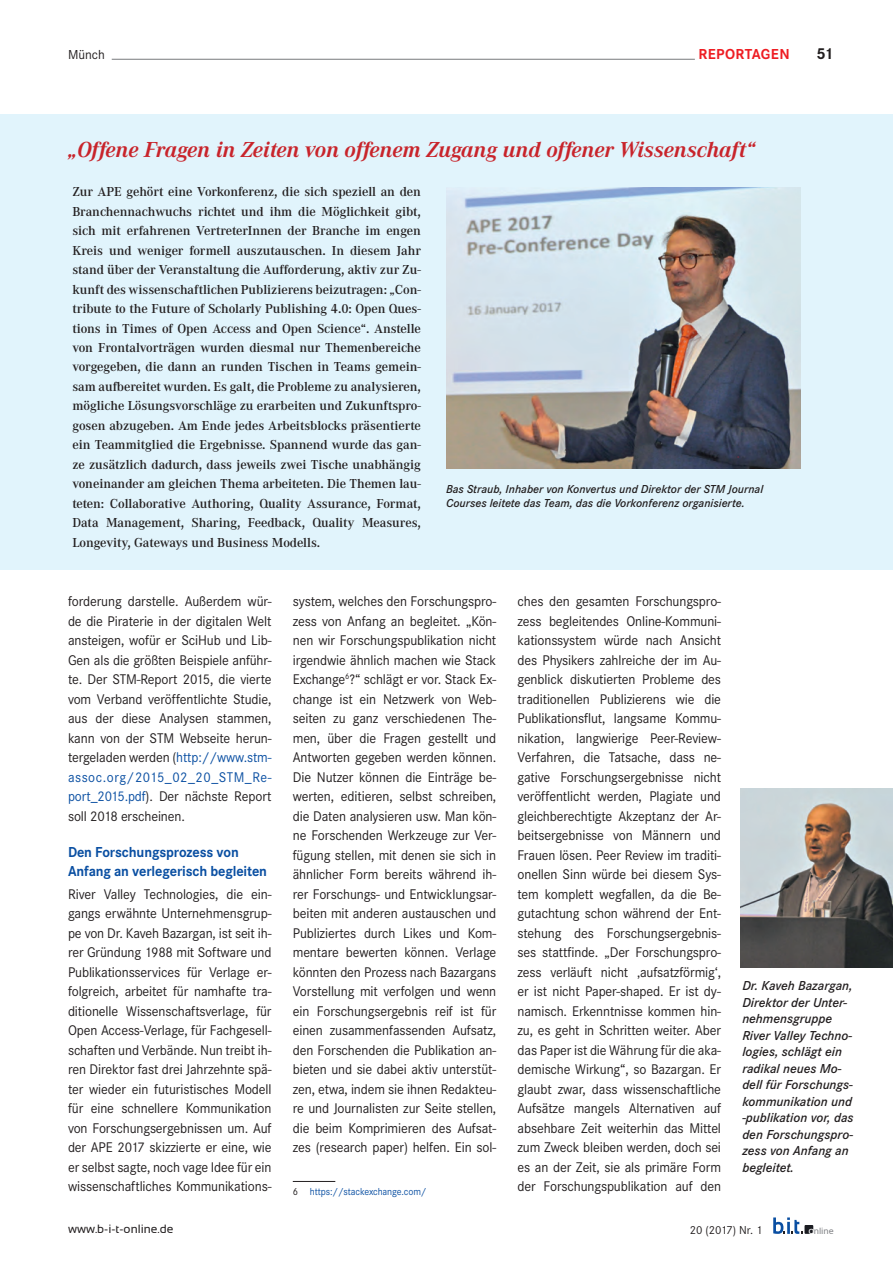
<style>
.page{position:relative;width:893px;height:1263px;background:#fff}
.page>*{position:absolute;margin:0;border:0;box-sizing:border-box;transform-origin:0 0}
.Boxen_head_rot{font:italic 700 22.5px "Corporate A";letter-spacing:-.005em;color:#c8242b}
.t1{font:700 16.5px "Corporate S";color:#231f20}
.ZT_3spaltig{font:700 15px/19.5px "Corporate S";letter-spacing:-.01em;color:#0a4fa2;scale:.95 1}
.t2{font:700 15px "Corporate S";letter-spacing:.025em;color:#ee1d23}
.Standard_3spaltig{font:14.55px/19.5px "Corporate S";letter-spacing:-.01em;color:#231f20;text-align:justify;scale:.96 1}
.Boxen{font:600 13.5px/19.5px "Corporate A";letter-spacing:-.005em;color:#231f20;text-align:justify}
.Bildtexte{font:italic 600 13.5px/16.5px "Corporate S";color:#231f20}
.t3{font:13.5px "Corporate S";color:#231f20}
.Bildtexte-2{font:italic 600 12px/14.4px "Corporate S";color:#231f20}
.t4{font:12px "Sansation";color:#231f20}
.t5{font:12px "Corporate S";color:#231f20}
.Fussnoten{font:10.5px "Corporate S";letter-spacing:-.01em;color:#0a4fa2;scale:.95 1}
.t6{font:9px "Sansation";color:#808285}
.s1{color:#0a4fa2}
.s2{color:#231f20}
.s3{font-size:10.05px;color:#fff}
</style>
<div class="page">
<hr style="left:112px;top:59px;width:583px;height:1px;background:#808285">
<svg style="left:773px;top:1217px;width:40px;height:17px"></svg>
<hr style="left:293px;top:1181px;width:42px;height:1px;background:#231f20">
<div style="left:0;top:115px;width:893px;height:455px;background:#e1f4fc"></div>
<img style="left:446px;top:187px;width:355px;height:282px">
<img style="left:740px;top:788px;width:153px;height:179px">
<p class="t3" style="left:68px;top:47px;width:38px">Münch</p>
<p class="t2" style="left:699px;top:46px;width:93px">REPORTAGEN</p>
<p class="t1" style="left:816px;top:44px;width:19px">51</p>
<p class="Boxen_head_rot" style="left:68px;top:137px;width:689px">„Offene Fragen in Zeiten von offenem Zugang und offener Wissenschaft“</p>
<p class="Boxen" style="left:72px;top:182px;width:350px">Zur APE gehört eine Vorkonferenz, die sich speziell an den Branchennachwuchs richtet und ihm die Möglichkeit gibt, sich mit erfahrenen VertreterInnen der Branche im engen Kreis und weniger formell auszutauschen. In diesem Jahr stand über der Veranstaltung die Aufforderung, aktiv zur Zu&shy;kunft des wissenschaftlichen Publizierens beizutragen: „Con&shy;tribute to the Future of Scholarly Publishing 4.0: Open Ques&shy;tions in Times of Open Access and Open Science“. Anstelle von Frontalvorträgen wurden diesmal nur Themenbereiche vorgegeben, die dann an runden Tischen in Teams gemein&shy;sam aufbereitet wurden. Es galt, die Probleme zu analysieren, mögliche Lösungsvorschläge zu erarbeiten und Zukunftspro&shy;gosen abzugeben. Am Ende jedes Arbeitsblocks präsentierte ein Teammitglied die Ergebnisse. Spannend wurde das gan&shy;ze zusätzlich dadurch, dass jeweils zwei Tische unabhängig voneinander am gleichen Thema arbeiteten. Die Themen lau&shy;teten: Collaborative Authoring, Quality Assurance, Format, Data Management, Sharing, Feedback, Quality Measures, Longevity, Gateways und Business Modells.</p>
<p class="Bildtexte-2" style="left:446px;top:482px;width:319px">Bas Straub, Inhaber von Konvertus und Direktor der STM Journal<br>Courses leitete das Team, das die Vorkonferenz organisierte.</p>
<p class="Standard_3spaltig" style="left:68px;top:592px;width:213px">forderung darstelle. Außerdem wür&shy;de die Piraterie in der digitalen Welt ansteigen, wofür er SciHub und Lib-Gen als die größten Beispiele anführ&shy;te. Der STM-Report 2015, die vierte vom Verband veröffentlichte Studie, aus der diese Analysen stammen, kann von der STM Webseite herun&shy;tergeladen werden (<span class="s1">http://www.stm&shy;assoc.org/2015_02_20_STM_Re&shy;port_2015.pdf</span>). Der nächste Report soll 2018 erscheinen.</p>
<p class="ZT_3spaltig" style="left:68px;top:842px;width:211px">Den Forschungsprozess von<br>Anfang an verlegerisch begleiten</p>
<p class="Standard_3spaltig" style="left:68px;top:884px;width:213px">River Valley Technologies, die ein&shy;gangs erwähnte Unternehmensgrup&shy;pe von Dr. Kaveh Bazargan, ist seit ih&shy;rer Gründung 1988 mit Software und Publikationsservices für Verlage er&shy;folgreich, arbeitet für namhafte tra&shy;ditionelle Wissenschaftsverlage, für Open Access-Verlage, für Fachgesell&shy;schaften und Verbände. Nun treibt ih&shy;ren Direktor fast drei Jahrzehnte spä&shy;ter wieder ein futuristisches Modell für eine schnellere Kommunikation von Forschungsergebnissen um. Auf der APE 2017 skizzierte er eine, wie er selbst sagte, noch vage Idee für ein wissenschaftliches Kommunikations-</p>
<p class="Standard_3spaltig" style="left:293px;top:592px;width:213px">system, welches den Forschungspro&shy;zess von Anfang an begleitet. „Kön&shy;nen wir Forschungspublikation nicht irgendwie ähnlich machen wie Stack Exchange<sup>6</sup>?“ schlägt er vor. Stack Ex&shy;change ist ein Netzwerk von Web&shy;seiten zu ganz verschiedenen The&shy;men, über die Fragen gestellt und Antworten gegeben werden können.<br>Die Nutzer können die Einträge be&shy;werten, editieren, selbst schreiben, die Daten analysieren usw. Man kön&shy;ne Forschenden Werkzeuge zur Ver&shy;fügung stellen, mit denen sie sich in ähnlicher Form bereits während ih&shy;rer Forschungs- und Entwicklungsar&shy;beiten mit anderen austauschen und Publiziertes durch Likes und Kom&shy;mentare bewerten können. Verlage könnten den Prozess nach Bazargans Vorstellung mit verfolgen und wenn ein Forschungsergebnis reif ist für einen zusammenfassenden Aufsatz, den Forschenden die Publikation an&shy;bieten und sie dabei aktiv unterstüt&shy;zen, etwa, indem sie ihnen Redakteu&shy;re und Journalisten zur Seite stellen, die beim Komprimieren des Aufsat&shy;zes (research paper) helfen. Ein sol-</p>
<p class="Fussnoten" style="left:293px;top:1185px;width:142px"><span class="s2">6</span> https://stackexchange.com/</p>
<p class="Standard_3spaltig" style="left:518px;top:592px;width:213px">ches den gesamten Forschungspro&shy;zess begleitendes Online-Kommuni&shy;kationssystem würde nach Ansicht des Physikers zahlreiche der im Au&shy;genblick diskutierten Probleme des traditionellen Publizierens wie die Publikationsflut, langsame Kommu&shy;nikation, langwierige Peer-Review-Verfahren, die Tatsache, dass ne&shy;gative Forschungsergebnisse nicht veröffentlicht werden, Plagiate und gleichberechtigte Akzeptanz der Ar&shy;beitsergebnisse von Männern und Frauen lösen. Peer Review im traditi&shy;onellen Sinn würde bei diesem Sys&shy;tem komplett wegfallen, da die Be&shy;gutachtung schon während der Ent&shy;stehung des Forschungsergebnis&shy;ses stattfinde. „Der Forschungspro&shy;zess verläuft nicht ‚aufsatzförmig‘, er ist nicht Paper-shaped. Er ist dy&shy;namisch. Erkenntnisse kommen hin&shy;zu, es geht in Schritten weiter. Aber das Paper ist die Währung für die aka&shy;demische Wirkung“, so Bazargan. Er glaubt zwar, dass wissenschaftliche Aufsätze mangels Alternativen auf absehbare Zeit weiterhin das Mittel zum Zweck bleiben werden, doch sei es an der Zeit, sie als primäre Form der Forschungspublikation auf den</p>
<p class="Bildtexte" style="left:742px;top:978px;width:113px">Dr. Kaveh Bazargan,<br>Direktor der Unter&shy;nehmensgruppe<br>River Valley Techno&shy;logies, schlägt ein radikal neues Mo&shy;dell für Forschungs&shy;kommunikation und -publikation vor, das den Forschungspro&shy;zess von Anfang an begleitet.</p>
<p class="t4" style="left:68px;top:1222px;width:107px">www.b-i-t-online.de</p>
<p class="t5" style="left:690px;top:1223px;width:74px">20 (2017) Nr. 1</p>
<p class="t6" style="left:808px;top:1225px;width:27px"><span class="s3">o</span>nline</p>
</div>
